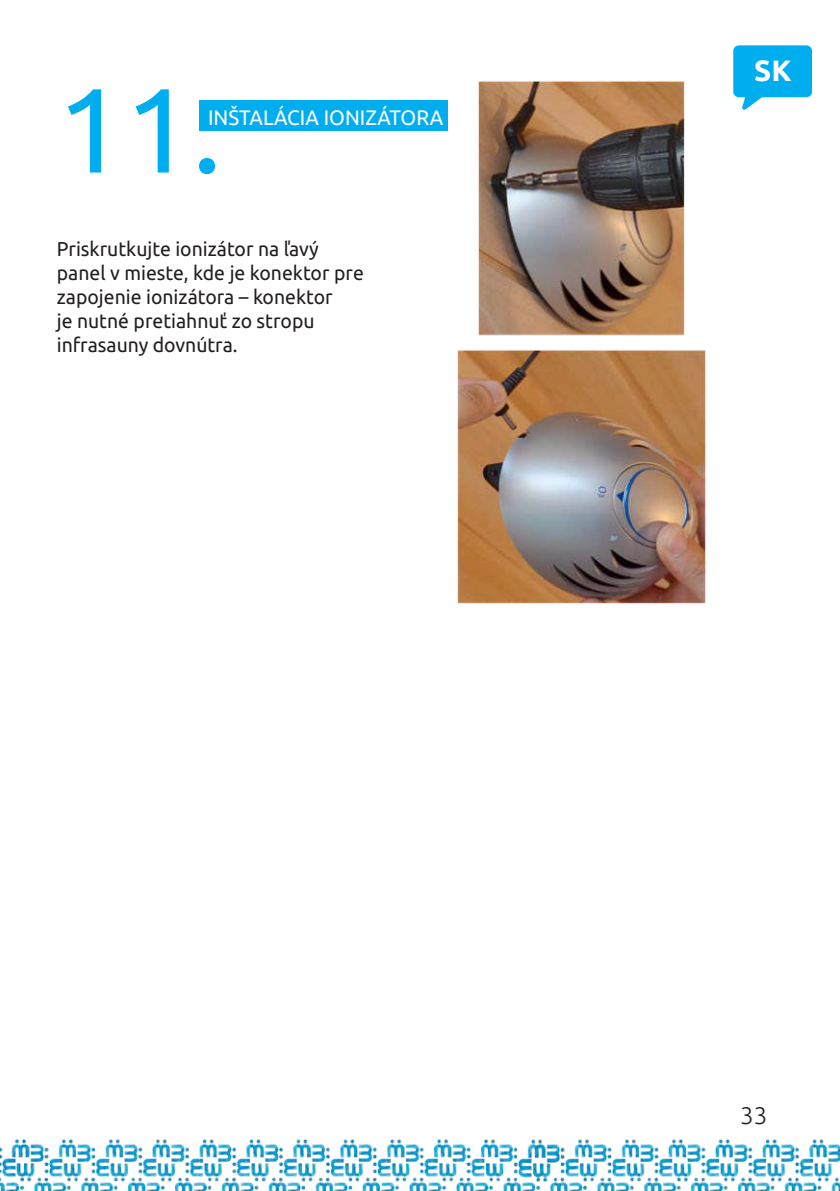
<style>
.page{position:relative;width:840px;height:1191px;background:#fff}
.page>*{position:absolute;margin:0;border:0;box-sizing:border-box;transform-origin:0 0}
.t1{font:120px "Ubuntu";color:#00aeef}
.t2{font:700 29.4px "Ubuntu";color:#fff}
.t3{font:300 24px "Ubuntu";color:#231f20}
.t4{font:21px "Ubuntu";color:#fff}
.t5{font:20px/24px "Ubuntu";color:#231f20}
</style>
<div class="page">
<img style="left:9px;top:1139px;width:830px;height:52px">
<img style="left:0;top:1147px;width:9px;height:44px">
<img style="left:478px;top:81px;width:207px;height:255px">
<img style="left:457px;top:350px;width:249px;height:254px">
<div style="left:199px;top:101px;width:248px;height:30px;background:#00aeef"></div>
<svg style="left:733px;top:45px;width:79px;height:65px"></svg>
<h1 class="t1" style="left:57px;top:57px;width:166px">11.</h1>
<p class="t4" style="left:208px;top:104px;width:236px">INŠTALÁCIA IONIZÁTORA</p>
<p class="t5" style="left:57px;top:236px;width:308px">Priskrutkujte ionizátor na ľavý panel v mieste, kde je konektor pre zapojenie ionizátora – konektor<br>je nutné pretiahnuť zo stropu infrasauny dovnútra.</p>
<h2 class="t2" style="left:753px;top:52px;width:39px">SK</h2>
<p class="t3" style="left:739px;top:1101px;width:29px">33</p>
</div>
